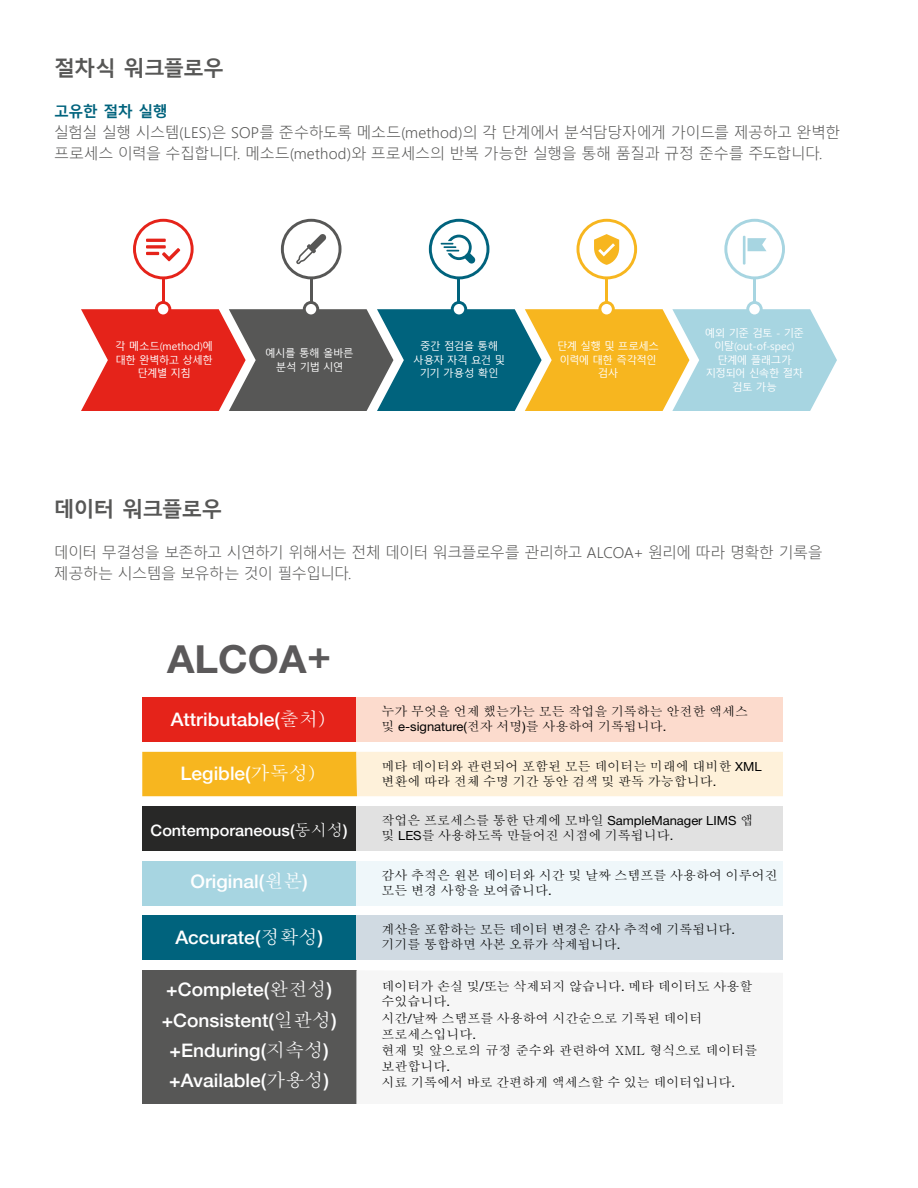
<style>
.page{position:relative;width:918px;height:1188px;background:#fff}
.page>*{position:absolute;margin:0;border:0;box-sizing:border-box;transform-origin:0 0}
.t1{font:700 38.7px "Helvetica Neue";color:#5b595a}
.t2{font:700 21px "Malgun Gothic";letter-spacing:-.055em;color:#575756}
.t3{font:500 18.6px/30.3px "Helvetica Neue";color:#fff;text-align:center}
.t4{font:500 15.75px "Helvetica Neue";color:#fff}
.t5{font:300 15px/21px "Malgun Gothic";letter-spacing:-.03em;color:#575756}
.t6{font:700 15px "Malgun Gothic";letter-spacing:-.035em;color:#00637d}
.t7{font:500 12.6px/15.1px "Adobe Myungjo Std";color:#000}
.t8{font:10.5px/13.5px "Malgun Gothic";letter-spacing:-.045em;color:#fff;text-align:center}
.s1{font-family:"Adobe Myungjo Std"}
.s2{font-family:"Helvetica Neue LT Std";font-weight:400}
</style>
<div class="page">
<div style="left:142px;top:697px;width:215px;height:45px;background:#e5231a"></div>
<div style="left:142px;top:806px;width:215px;height:45px;background:#282827"></div>
<div style="left:142px;top:861px;width:214px;height:44px;background:#a7d5e1"></div>
<div style="left:142px;top:916px;width:214px;height:44px;background:#00637d"></div>
<div style="left:142px;top:970px;width:214px;height:134px;background:#575756"></div>
<div style="left:357px;top:697px;width:426px;height:45px;background:#fcdbcd"></div>
<svg style="left:142px;top:752px;width:641px;height:44px;background:#fbdd9b"></svg>
<div style="left:357px;top:806px;width:426px;height:45px;background:#e1e1e1"></div>
<div style="left:356px;top:861px;width:427px;height:44px;background:#eff7fa"></div>
<div style="left:356px;top:916px;width:427px;height:44px;background:#d0dae2"></div>
<hr style="left:162px;top:267px;width:3px;height:50px;background:#e5231a">
<hr style="left:310px;top:267px;width:2px;height:50px;background:#575756">
<hr style="left:458px;top:267px;width:2px;height:50px;background:#00637d">
<hr style="left:605px;top:267px;width:3px;height:50px;background:#f7b61f">
<hr style="left:753px;top:267px;width:3px;height:50px;background:#a7d5e1">
<svg style="left:81px;top:301px;width:756px;height:110px;background:#a38f7a"></svg>
<svg style="left:577px;top:219px;width:60px;height:60px"></svg>
<svg style="left:429px;top:219px;width:60px;height:60px"></svg>
<svg style="left:133px;top:219px;width:61px;height:60px"></svg>
<svg style="left:724px;top:219px;width:61px;height:60px"></svg>
<hr style="left:743px;top:236px;width:3px;height:29px;background:#a7d5e1">
<svg style="left:281px;top:219px;width:60px;height:60px"></svg>
<h2 class="t2" style="left:54px;top:56px;width:172px">절차식 워크플로우</h2>
<p class="t6" style="left:54px;top:103px;width:115px">고유한 절차 실행</p>
<p class="t5" style="left:54px;top:122px;width:788px">실험실 실행 시스템(LES)은 SOP를 준수하도록 메소드(method)의 각 단계에서 분석담당자에게 가이드를 제공하고 완벽한 프로세스 이력을 수집합니다. 메소드(method)와 프로세스의 반복 가능한 실행을 통해 품질과 규정 준수를 주도합니다.</p>
<p class="t8" style="left:115px;top:340px;width:99px">각 메소드(method)에 대한 완벽하고 상세한 단계별 지침</p>
<p class="t8" style="left:265px;top:347px;width:90px">예시를 통해 올바른 분석 기법 시연</p>
<p class="t8" style="left:413px;top:340px;width:93px">중간 점검을 통해 사용자 자격 요건 및 기기 가용성 확인</p>
<p class="t8" style="left:557px;top:340px;width:104px">단계 실행 및 프로세스 이력에 대한 즉각적인 검사</p>
<h2 class="t2" style="left:54px;top:497px;width:170px">데이터 워크플로우</h2>
<p class="t8" style="left:705px;top:327px;width:101px">예외 기준 검토 - 기준 이탈(out-of-spec) 단계에 플래그가 지정되어 신속한 절차 검토 가능</p>
<p class="t5" style="left:54px;top:542px;width:770px">데이터 무결성을 보존하고 시연하기 위해서는 전체 데이터 워크플로우를 관리하고 ALCOA+ 원리에 따라 명확한 기록을 제공하는 시스템을 보유하는 것이 필수입니다.</p>
<h1 class="t1" style="left:167px;top:635px;width:166px">ALCOA+</h1>
<h3 class="t3" style="left:171px;top:702px;width:159px">Attributable(<span class="s1">출처)</span></h3>
<h3 class="t3" style="left:181px;top:757px;width:139px">Legible(<span class="s1">가독성)</span></h3>
<p class="t4" style="left:151px;top:817px;width:199px">Contemporaneous(<span class="s1">동시성</span>)</p>
<h3 class="t3" style="left:191px;top:865px;width:119px">Original(<span class="s1">원본</span>)</h3>
<h3 class="t3" style="left:175px;top:921px;width:149px">Accurate(<span class="s1">정확성</span>)</h3>
<h3 class="t3" style="left:162px;top:973px;width:177px">+Complete(<span class="s1">완전성</span>) +Consistent(<span class="s1">일관성</span>) +Enduring(<span class="s1">지속성</span>) +Available(<span class="s1">가용성</span>)</h3>
<p class="t7" style="left:382px;top:704px;width:368px">누가 무엇을 언제 했는가는 모든 작업을 기록하는 안전한 액세스 및 <span class="s2">e-signature(</span>전자 서명<span class="s2">)</span>를 사용하여 기록됩니다<span class="s2">.</span></p>
<p class="t7" style="left:382px;top:758px;width:382px">메타 데이터와 관련되어 포함된 모든 데이터는 미래에 대비한 <span class="s2">XML </span>변환에 따라 전체 수명 기간 동안 검색 및 판독 가능합니다<span class="s2">.</span></p>
<p class="t7" style="left:382px;top:813px;width:373px">작업은 프로세스를 통한 단계에 모바일 <span class="s2">SampleManager LIMS</span> 앱 및 <span class="s2">LES</span>를 사용하도록 만들어진 시점에 기록됩니다<span class="s2">.</span></p>
<p class="t7" style="left:382px;top:868px;width:398px">감사 추적은 원본 데이터와 시간 및 날짜 스템프를 사용하여 이루어진 모든 변경 사항을 보여줍니다<span class="s2">.</span></p>
<p class="t7" style="left:382px;top:922px;width:355px">계산을 포함하는 모든 데이터 변경은 감사 추적에 기록됩니다<span class="s2">. </span>기기를 통합하면 사본 오류가 삭제됩니다<span class="s2">.</span></p>
<p class="t7" style="left:382px;top:979px;width:372px">데이터가 손실 및<span class="s2">/</span>또는 삭제되지 않습니다<span class="s2">.</span> 메타 데이터도 사용할 수있습니다<span class="s2">.</span></p>
<p class="t7" style="left:382px;top:1010px;width:378px;line-height:16.4px">시간<span class="s2">/</span>날짜 스탬프를 사용하여 시간순으로 기록된 데이터 프로세스입니다<span class="s2">.<br></span>현재 및 앞으로의 규정 준수와 관련하여 XML 형식으로 데이터를</p>
<p class="t7" style="left:382px;top:1058px;width:355px;line-height:16.4px">보관합니다<span class="s2">.<br></span>시료 기록에서 바로 간편하게 액세스할 수 있는 데이터입니다<span class="s2">.</span></p>
</div>
